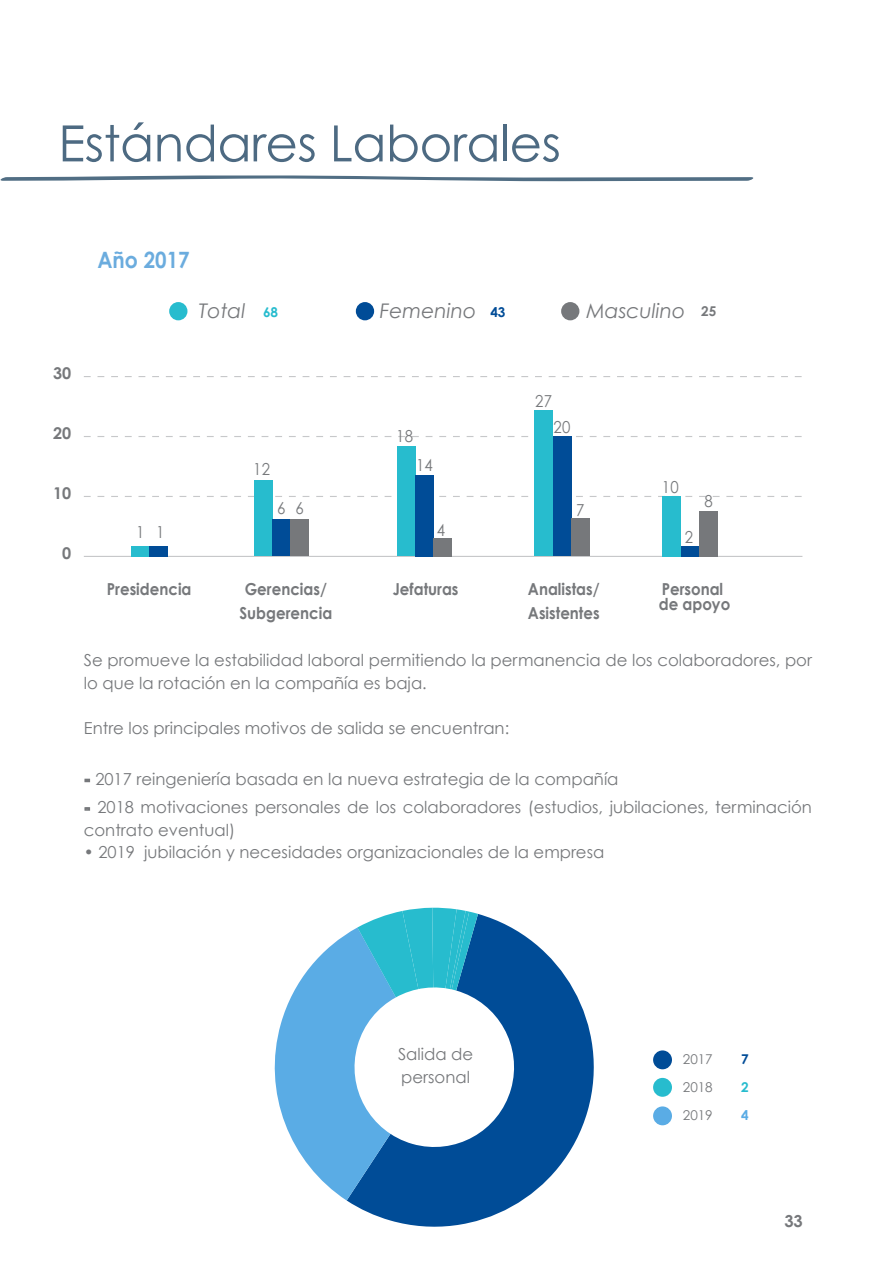
<style>
.page{position:relative;width:893px;height:1263px;background:#fff}
.page>*{position:absolute;margin:0;border:0;box-sizing:border-box;transform-origin:0 0}
.t1{font:49.95px "Century Gothic";letter-spacing:-.01em;color:#4d6a82}
.t2{font:700 22.5px "Century Gothic";color:#6bacde;scale:.91 1}
.t3{font:italic 20.1px "Century Gothic";color:#76787b}
.t4{font:16.5px/22.5px "Century Gothic";color:#76787b}
.t5{font:700 16.5px/24.2px "Century Gothic";color:#76787b;scale:.91 1}
.t6{font:16.5px "Century Gothic";color:#76787b;scale:.91 1}
.t7{font:700 16.5px "Century Gothic";color:#76787b}
.t8{font:700 16.2px "Century Gothic";color:#76787b}
.t9{font:13.5px/27.8px "Century Gothic";color:#76787b;text-align:justify}
.t10{font:700 13.5px "Century Gothic";color:#004c97}
.t11{font:700 13.5px "Century Gothic";color:#27bcce}
.t12{font:700 13.5px "Century Gothic";color:#5aace5}
.s1{font-weight:700;font-style:normal;font-size:13.5px;color:#27bcce}
.s2{font-weight:700;font-style:normal;font-size:13.5px;color:#004c97}
.s3{font-weight:700;font-style:normal;font-size:13.5px}
.s4{font-weight:700}
</style>
<div class="page">
<svg style="left:0;top:175px;width:754px;height:6px"></svg>
<svg style="left:84px;top:779px;width:6px;height:3px"></svg>
<svg style="left:84px;top:807px;width:6px;height:4px"></svg>
<svg style="left:347px;top:934px;width:247px;height:293px;fill:#004c97"></svg>
<svg style="left:274px;top:934px;width:160px;height:266px;fill:#5aace5"></svg>
<svg style="left:346px;top:908px;width:177px;height:248px"></svg>
<div style="left:653px;top:1050px;width:19px;height:19px;background:#004c97;border-radius:50%"></div>
<div style="left:653px;top:1078px;width:19px;height:19px;background:#27bcce;border-radius:50%"></div>
<div style="left:653px;top:1106px;width:19px;height:19px;background:#5aace5;border-radius:50%"></div>
<hr style="left:84px;top:556px;width:718px;height:1px;background:#c7c8ca">
<svg style="left:84px;top:496px;width:718px;height:1px"></svg>
<svg style="left:84px;top:436px;width:718px;height:1px"></svg>
<svg style="left:84px;top:376px;width:718px;height:1px"></svg>
<div style="left:131px;top:546px;width:19px;height:10px;background:#27bcce"></div>
<div style="left:150px;top:546px;width:18px;height:10px;background:#004c97"></div>
<div style="left:254px;top:480px;width:18px;height:76px;background:#27bcce"></div>
<div style="left:272px;top:519px;width:18px;height:37px;background:#004c97"></div>
<div style="left:290px;top:519px;width:19px;height:37px;background:#76787b"></div>
<div style="left:397px;top:447px;width:18px;height:109px;background:#27bcce"></div>
<div style="left:415px;top:475px;width:19px;height:81px;background:#004c97"></div>
<div style="left:434px;top:538px;width:18px;height:18px;background:#76787b"></div>
<div style="left:535px;top:411px;width:18px;height:145px;background:#27bcce"></div>
<div style="left:553px;top:436px;width:18px;height:120px;background:#004c97"></div>
<div style="left:571px;top:518px;width:18px;height:38px;background:#76787b"></div>
<div style="left:663px;top:496px;width:18px;height:60px;background:#27bcce"></div>
<div style="left:681px;top:546px;width:18px;height:10px;background:#004c97"></div>
<div style="left:699px;top:511px;width:19px;height:45px;background:#76787b"></div>
<div style="left:169px;top:302px;width:18px;height:18px;background:#27bcce;border-radius:50%"></div>
<div style="left:356px;top:302px;width:18px;height:18px;background:#004c97;border-radius:50%"></div>
<div style="left:561px;top:302px;width:18px;height:18px;background:#76787b;border-radius:50%"></div>
<h1 class="t1" style="left:58px;top:113px;width:504px">Estándares Laborales</h1>
<h2 class="t2" style="left:97px;top:243px;width:103px">Año 2017</h2>
<p class="t3" style="left:199px;top:299px;width:81px">Total <span class="s1">68</span></p>
<p class="t3" style="left:380px;top:299px;width:127px">Femenino <span class="s2">43</span></p>
<p class="t3" style="left:586px;top:299px;width:131px">Masculino <span class="s3">25</span></p>
<p class="t8" style="left:53px;top:360px;width:19px">30</p>
<p class="t8" style="left:53px;top:420px;width:19px">20</p>
<p class="t8" style="left:53px;top:480px;width:19px">10</p>
<p class="t8" style="left:62px;top:540px;width:11px">0</p>
<p class="t6" style="left:136px;top:522px;width:32px">1 1</p>
<p class="t6" style="left:253px;top:459px;width:20px">12</p>
<p class="t6" style="left:277px;top:498px;width:11px">6</p>
<p class="t6" style="left:295px;top:498px;width:11px">6</p>
<p class="t6" style="left:396px;top:426px;width:20px">18</p>
<p class="t6" style="left:416px;top:455px;width:20px">14</p>
<p class="t6" style="left:437px;top:520px;width:11px">4</p>
<p class="t6" style="left:535px;top:391px;width:20px">27</p>
<p class="t6" style="left:554px;top:417px;width:20px">20</p>
<p class="t6" style="left:576px;top:500px;width:11px">7</p>
<p class="t6" style="left:662px;top:477px;width:20px">10</p>
<p class="t6" style="left:685px;top:527px;width:11px">2</p>
<p class="t6" style="left:704px;top:491px;width:11px">8</p>
<p class="t5" style="left:107px;top:576px;width:95px">Presidencia</p>
<p class="t5" style="left:239px;top:576px;width:103px;text-align:center">Gerencias/<br>Subgerencia</p>
<p class="t5" style="left:393px;top:576px;width:74px">Jefaturas</p>
<p class="t5" style="left:528px;top:576px;width:80px">Analistas/<br>Asistentes</p>
<p class="t5" style="left:659px;top:581px;width:80px;line-height:15px">Personal de apoyo</p>
<p class="t4" style="left:84px;top:649px;width:730px">Se promueve la estabilidad laboral permitiendo la permanencia de los colaboradores, por lo que la rotación en la compañía es baja.</p>
<p class="t4" style="left:84px;top:716px;width:427px">Entre los principales motivos de salida se encuentran:</p>
<p class="t4" style="left:84px;top:767px;width:536px"><span class="s4">-</span> 2017 reingeniería basada en la nueva estrategia de la compañía</p>
<p class="t4" style="left:84px;top:796px;width:730px"><span class="s4">-</span> 2018 motivaciones personales de los colaboradores (estudios, jubilaciones, terminación contrato eventual)</p>
<p class="t4" style="left:84px;top:841px;width:522px">• 2019 jubilación y necesidades organizacionales de la empresa</p>
<p class="t4" style="left:398px;top:1043px;width:77px">Salida de personal</p>
<p class="t9" style="left:683px;top:1045px;width:31px">2017<br>2018<br>2019</p>
<p class="t10" style="left:741px;top:1049px;width:9px">7</p>
<p class="t11" style="left:741px;top:1076px;width:9px">2</p>
<p class="t12" style="left:741px;top:1104px;width:9px">4</p>
<p class="t7" style="left:784px;top:1208px;width:20px">33</p>
</div>
